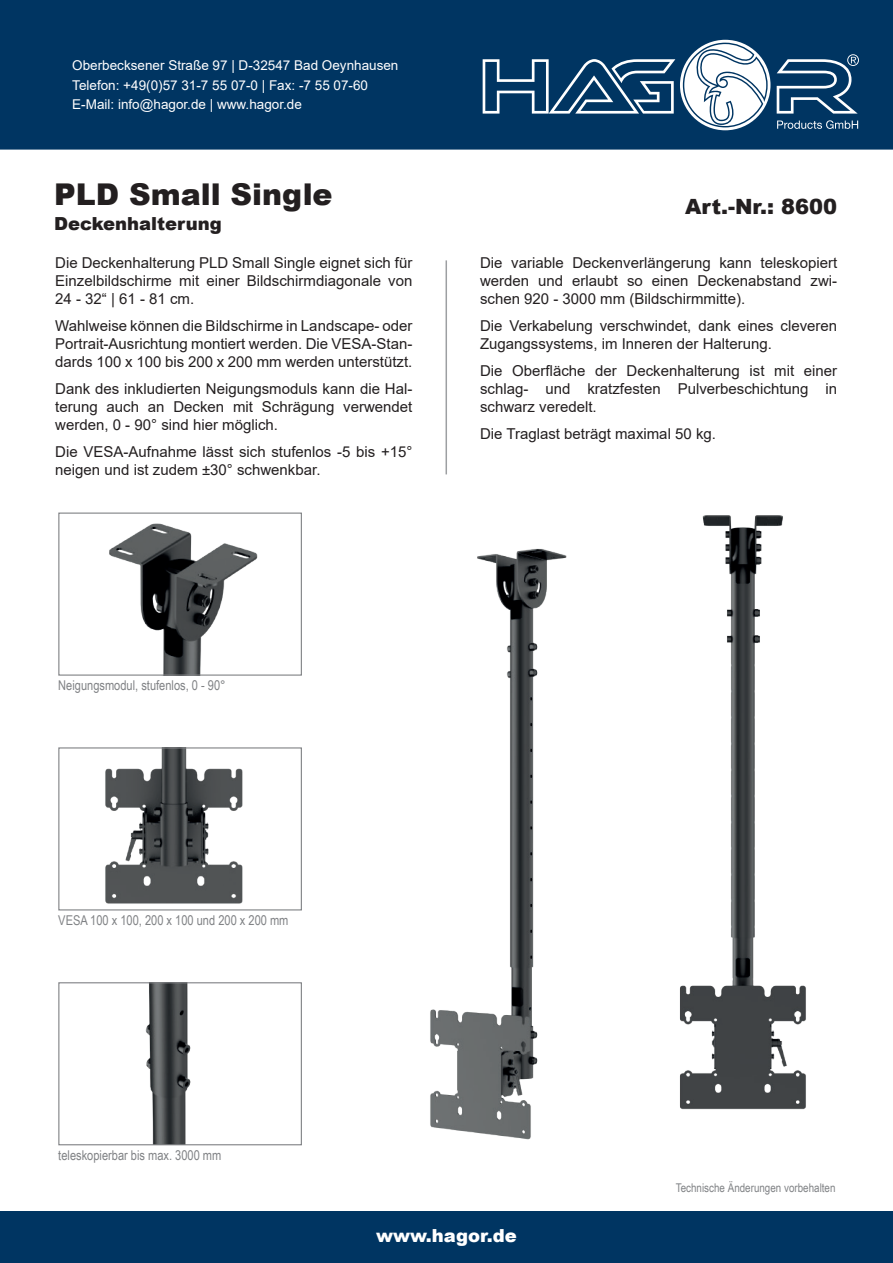
<style>
.page{position:relative;width:893px;height:1263px;background:#fff}
.page>*{position:absolute;margin:0;border:0;box-sizing:border-box;transform-origin:0 0}
.t1{font:900 30px "Arial";color:#231f20}
.t2{font:900 21px "Arial";color:#231f20}
.t3{font:900 18px "Arial";color:#231f20}
.t4{font:900 18px "Arial";color:#fff}
.t5{font:15px/18px "Arial";color:#231f20;text-align:justify}
.t6{font:13.5px/19.5px "Arial";color:#fff}
.t7{font:13.5px "Arial Narrow";color:#808285}
.t8{font:12px "Arial Narrow";color:#808285}
</style>
<div class="page">
<div style="left:0;top:1212px;width:893px;height:51px;background:#003562"></div>
<div style="left:0;top:0;width:893px;height:150px;background:#003562"></div>
<hr style="left:445px;top:260px;width:2px;height:214px;background:#9d9fa2">
<img style="left:109px;top:523px;width:149px;height:151px">
<div style="left:58px;top:512px;width:244px;height:164px;border:1px solid #808285"></div>
<img style="left:105px;top:749px;width:138px;height:155px">
<div style="left:58px;top:747px;width:244px;height:163px;border:1px solid #808285"></div>
<img style="left:145px;top:984px;width:46px;height:159px">
<div style="left:58px;top:982px;width:244px;height:163px;border:1px solid #808285"></div>
<svg style="left:777px;top:54px;width:82px;height:60px;background:#365f83"></svg>
<svg style="left:777px;top:120px;width:81px;height:9px"></svg>
<svg style="left:483px;top:40px;width:287px;height:90px"></svg>
<img style="left:430px;top:548px;width:137px;height:592px">
<img style="left:680px;top:515px;width:126px;height:595px">
<p class="t6" style="left:72px;top:56px;width:328px">Oberbecksener Straße 97 | D-32547 Bad Oeynhausen<br>Telefon: +49(0)57 31-7 55 07-0 | Fax: -7 55 07-60<br>E-Mail: info@hagor.de | www.hagor.de</p>
<h1 class="t1" style="left:54px;top:172px;width:280px">PLD Small Single</h1>
<p class="t3" style="left:54px;top:211px;width:169px">Deckenhalterung</p>
<p class="t5" style="left:55px;top:254px;width:359px">Die Deckenhalterung PLD Small Single eignet sich für Einzelbildschirme mit einer Bildschirmdiagonale von 24 - 32“ | 61 - 81 cm.</p>
<p class="t5" style="left:55px;top:317px;width:359px">Wahlweise können die Bildschirme in Landscape- oder Portrait-Ausrichtung montiert werden. Die VESA-Stan&shy;dards 100 x 100 bis 200 x 200 mm werden unterstützt.</p>
<p class="t5" style="left:55px;top:380px;width:359px">Dank des inkludierten Neigungsmoduls kann die Hal&shy;terung auch an Decken mit Schrägung verwendet werden, 0 - 90° sind hier möglich.</p>
<p class="t5" style="left:55px;top:443px;width:359px">Die VESA-Aufnahme lässt sich stufenlos -5 bis +15° neigen und ist zudem ±30° schwenkbar.</p>
<h2 class="t2" style="left:685px;top:191px;width:154px">Art.-Nr.: 8600</h2>
<p class="t5" style="left:480px;top:254px;width:359px">Die variable Deckenverlängerung kann teleskopiert werden und erlaubt so einen Deckenabstand zwi&shy;schen 920 - 3000 mm (Bildschirmmitte).</p>
<p class="t5" style="left:480px;top:317px;width:359px">Die Verkabelung verschwindet, dank eines cleveren<br>Zugangssystems, im Inneren der Halterung.</p>
<p class="t5" style="left:480px;top:362px;width:359px">Die Oberfläche der Deckenhalterung ist mit einer schlag- und kratzfesten Pulverbeschichtung in schwarz veredelt.</p>
<p class="t5" style="left:480px;top:425px;width:237px">Die Traglast beträgt maximal 50 kg.</p>
<p class="t7" style="left:58px;top:675px;width:169px">Neigungsmodul, stufenlos, 0 - 90°</p>
<p class="t7" style="left:58px;top:910px;width:232px">VESA 100 x 100, 200 x 100 und 200 x 200 mm</p>
<p class="t7" style="left:58px;top:1145px;width:165px">teleskopierbar bis max. 3000 mm</p>
<p class="t8" style="left:676px;top:1179px;width:161px">Technische Änderungen vorbehalten</p>
<p class="t4" style="left:376px;top:1222px;width:142px">www.hagor.de</p>
</div>
